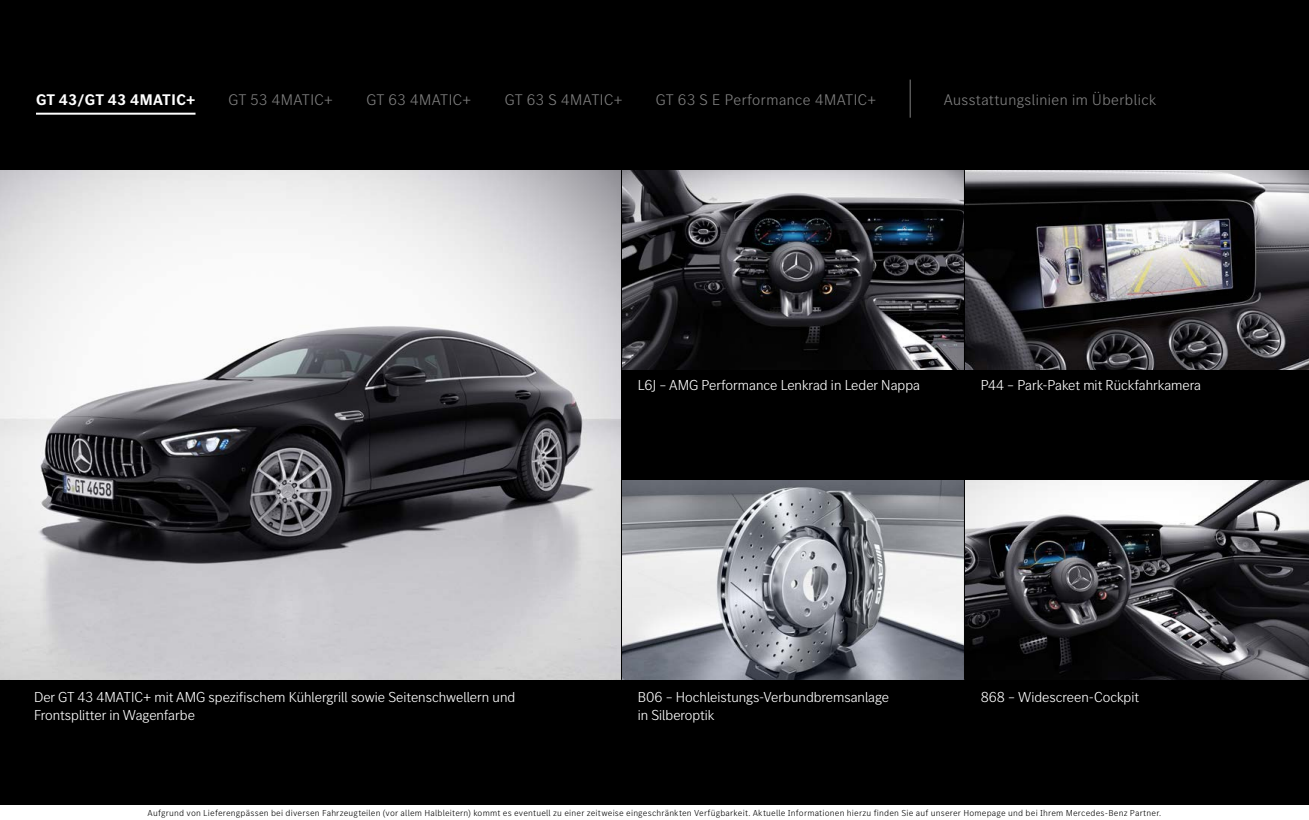
<style>
.page{position:relative;width:1309px;height:820px;background:#fff}
.page>*{position:absolute;margin:0;border:0;box-sizing:border-box;transform-origin:0 0}
.t1{font:300 16px "MB Corpo S Title";letter-spacing:.03em;color:#808080}
.t2{font:700 16px "MB Corpo S Title";letter-spacing:.03em;color:#fff}
.t3{font:300 15px/18px "MB Corpo S Title";color:#fff}
.t4{font:300 9px "MB Corpo S Text";letter-spacing:.02em;color:#000}
</style>
<div class="page">
<div style="left:0;top:43px;width:1309px;height:777px;background:#000"></div>
<img style="left:622px;top:480px;width:687px;height:200px">
<img style="left:622px;top:170px;width:687px;height:200px">
<img style="left:0;top:170px;width:621px;height:510px">
<hr style="left:964px;top:170px;width:1px;height:510px;background:#000">
<hr style="left:36px;top:113px;width:160px;height:2px;background:#fff">
<hr style="left:910px;top:80px;width:1px;height:38px;background:#808080">
<div style="left:0;top:805px;width:1309px;height:15px;background:#fff"></div>
<div style="left:0;top:0;width:1309px;height:43px;background:#000"></div>
<p class="t2" style="left:36px;top:89px;width:161px">GT 43/GT 43 4MATIC+</p>
<p class="t1" style="left:228px;top:89px;width:106px">GT 53 4MATIC+</p>
<p class="t1" style="left:366px;top:89px;width:106px">GT 63 4MATIC+</p>
<p class="t1" style="left:505px;top:89px;width:119px">GT 63 S 4MATIC+</p>
<p class="t1" style="left:656px;top:89px;width:222px">GT 63 S E Performance 4MATIC+</p>
<p class="t1" style="left:944px;top:89px;width:214px">Ausstattungslinien im Überblick</p>
<p class="t3" style="left:34px;top:687px;width:483px">Der GT 43 4MATIC+ mit AMG spezifischem Kühlergrill sowie Seitenschwellern und<br>Frontsplitter in Wagenfarbe</p>
<p class="t3" style="left:638px;top:375px;width:284px">L6J – AMG Performance Lenkrad in Leder Nappa</p>
<p class="t3" style="left:981px;top:375px;width:222px">P44 – Park-Paket mit Rückfahrkamera</p>
<p class="t3" style="left:638px;top:688px;width:253px">B06 – Hochleistungs-Verbundbremsanlage in Silberoptik</p>
<p class="t3" style="left:981px;top:687px;width:160px">868 – Widescreen-Cockpit</p>
<p class="t4" style="left:148px;top:807px;width:1015px">Aufgrund von Lieferengpässen bei diversen Fahrzeugteilen (vor allem Halbleitern) kommt es eventuell zu einer zeitweise eingeschränkten Verfügbarkeit. Aktuelle Informationen hierzu finden Sie auf unserer Homepage und bei Ihrem Mercedes-Benz Partner.</p>
</div>
